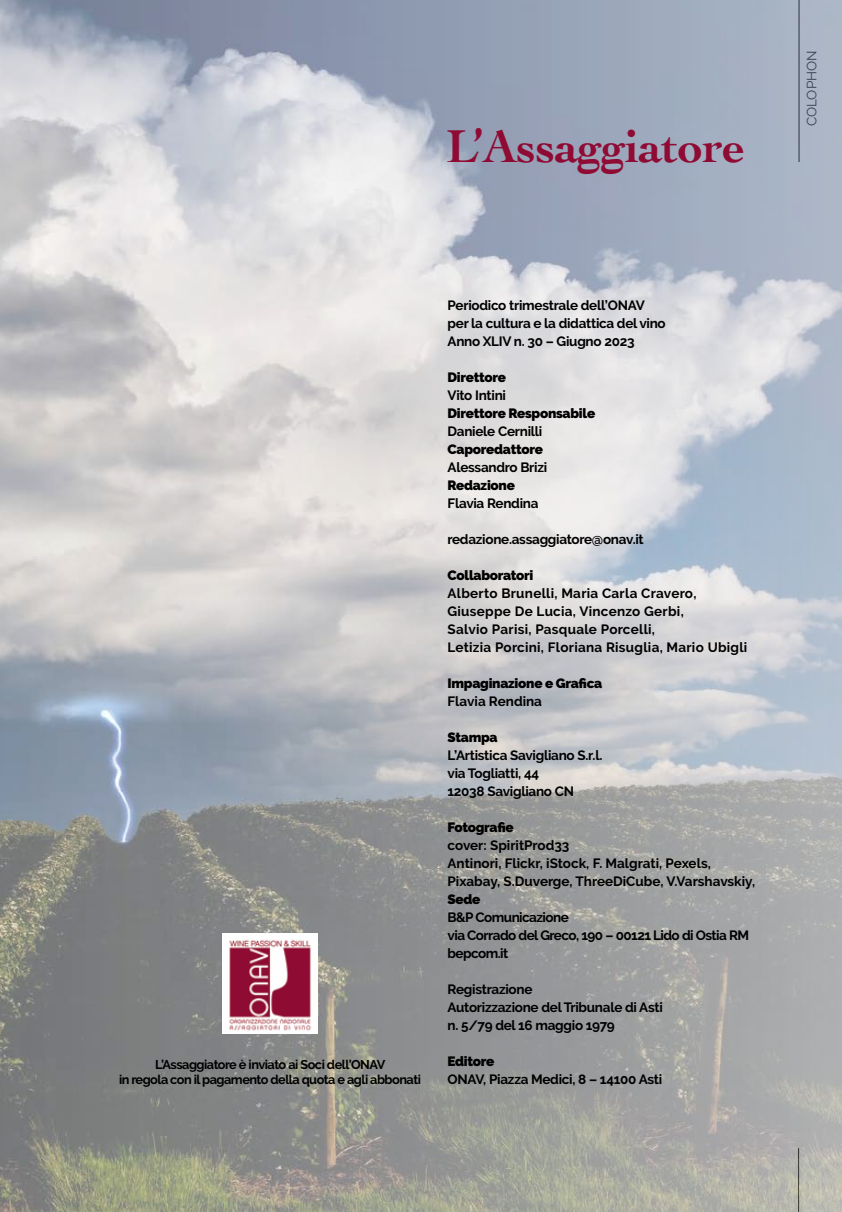
<style>
.page{position:relative;width:842px;height:1212px;background:#fff}
.page>*{position:absolute;margin:0;border:0;box-sizing:border-box;transform-origin:0 0}
.t1{font:700 48.3px "Cochin";letter-spacing:-.01em;color:#8f0b34}
.t2{font:700 13.5px/18px "Raleway";letter-spacing:-.02em;color:#000}
.t3{font:700 13.5px/18px "Raleway";letter-spacing:.02em;color:#000}
.t4{font:700 13.5px/18px "Raleway";color:#000}
.t5{font:900 13.5px "Raleway";letter-spacing:-.02em;color:#000}
.t6{font:700 13.5px/18px "Raleway";letter-spacing:-.04em;color:#000}
.t7{font:13.5px "Raleway";color:#000}
.t8{font:700 12.75px/15.8px "Raleway";letter-spacing:-.04em;color:#000;text-align:center}
</style>
<div class="page">
<img style="left:0;top:0;width:842px;height:1212px">
<img style="left:222px;top:933px;width:96px;height:100px">
<h1 class="t1" style="left:446px;top:114px;width:300px">L’Assaggiatore</h1>
<p class="t8" style="left:119px;top:1056px;width:303px">L’Assaggiatore è inviato ai Soci dell’ONAV<br>in regola con il pagamento della quota e agli abbonati</p>
<p class="t2" style="left:448px;top:297px;width:220px">Periodico trimestrale dell’ONAV per la cultura e la didattica del vino<br>Anno XLIV n. 30 – Giugno 2023</p>
<p class="t5" style="left:448px;top:370px;width:60px">Direttore</p>
<p class="t2" style="left:448px;top:387px;width:60px">Vito Intini</p>
<p class="t5" style="left:448px;top:406px;width:149px">Direttore Responsabile</p>
<p class="t2" style="left:448px;top:423px;width:96px">Daniele Cernilli</p>
<p class="t5" style="left:448px;top:442px;width:97px">Caporedattore</p>
<p class="t2" style="left:448px;top:459px;width:101px">Alessandro Brizi</p>
<p class="t5" style="left:448px;top:478px;width:69px">Redazione</p>
<p class="t2" style="left:448px;top:495px;width:92px">Flavia Rendina</p>
<p class="t2" style="left:448px;top:531px;width:198px">redazione.assaggiatore@onav.it</p>
<p class="t5" style="left:448px;top:568px;width:87px">Collaboratori</p>
<p class="t3" style="left:448px;top:585px;width:301px">Alberto Brunelli, Maria Carla Cravero, Giuseppe De Lucia, Vincenzo Gerbi,<br>Salvio Parisi, Pasquale Porcelli,<br>Letizia Porcini, Floriana Risuglia, Mario Ubigli</p>
<p class="t5" style="left:448px;top:676px;width:156px">Impaginazione e Grafica</p>
<p class="t4" style="left:448px;top:693px;width:96px">Flavia Rendina</p>
<p class="t5" style="left:448px;top:730px;width:52px">Stampa</p>
<p class="t2" style="left:448px;top:747px;width:156px">L’Artistica Savigliano S.r.l. via Togliatti, 44<br>12038 Savigliano CN</p>
<p class="t5" style="left:448px;top:820px;width:68px">Fotografie</p>
<p class="t4" style="left:448px;top:837px;width:309px">cover: SpiritProd33<br>Antinori, Flickr, iStock, F. Malgrati, Pexels,<br>Pixabay, S.Duverge, ThreeDiCube, V.Varshavskiy,</p>
<p class="t5" style="left:448px;top:892px;width:34px">Sede</p>
<p class="t6" style="left:448px;top:908px;width:303px">B&amp;P Comunicazione<br>via Corrado del Greco, 190 – 00121 Lido di Ostia RM bepcom.it</p>
<p class="t2" style="left:448px;top:980px;width:217px">Registrazione<br>Autorizzazione del Tribunale di Asti n. 5/79 del 16 maggio 1979</p>
<p class="t5" style="left:448px;top:1054px;width:48px">Editore</p>
<p class="t2" style="left:448px;top:1070px;width:216px">ONAV, Piazza Medici, 8 – 14100 Asti</p>
<p class="t7" style="left:804px;top:126px;width:77px;rotate:-90deg">COLOPHON</p>
</div>
